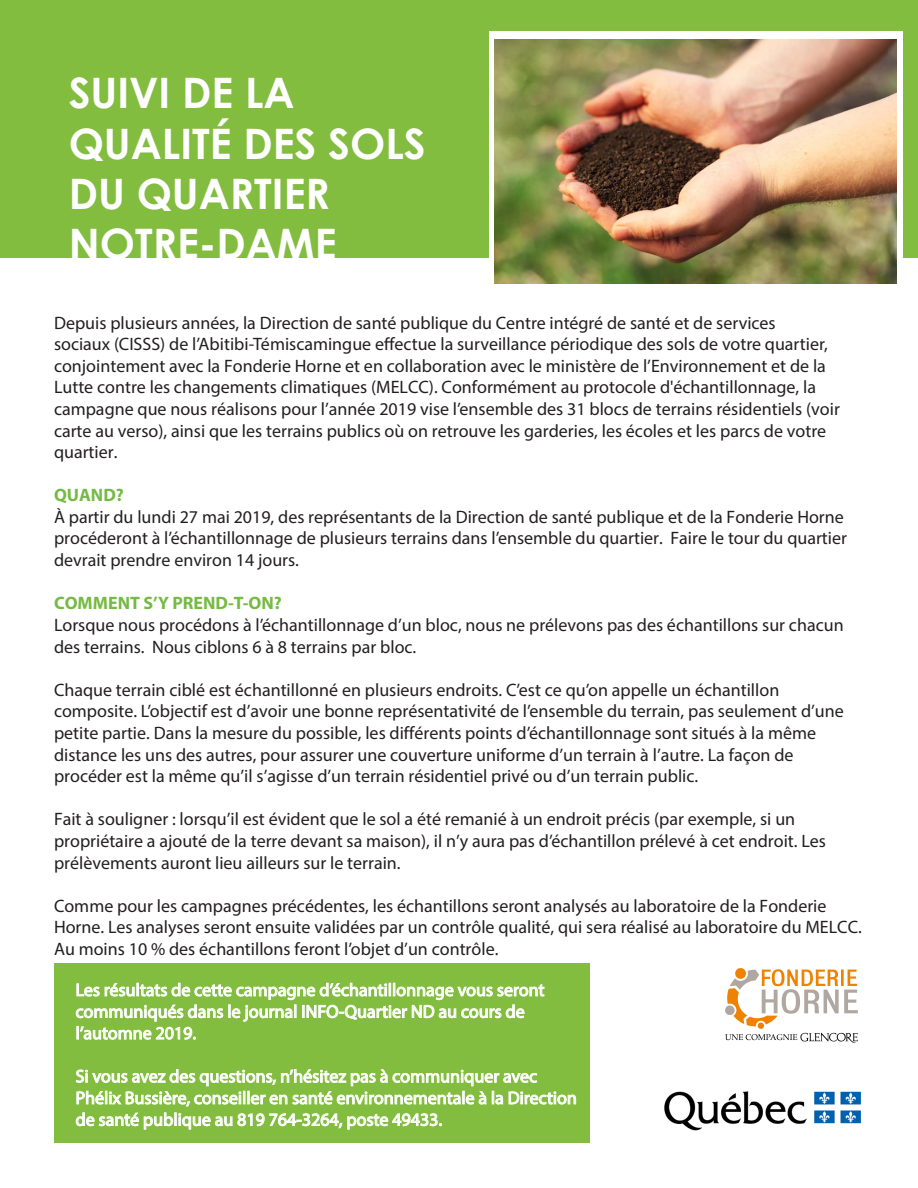
<style>
.page{position:relative;width:918px;height:1188px;background:#fff}
.page>*{position:absolute;margin:0;border:0;box-sizing:border-box;transform-origin:0 0}
.t1{font:700 42px "Century Gothic";color:#fff}
.t2{font:18px/21.6px "Myriad Pro";color:#231f20}
.t3{font:18px/21.6px "Myriad Pro";color:#fff}
.s1{font-weight:700;color:#75ba43}
</style>
<div class="page">
<div style="left:0;top:0;width:918px;height:258px;background:#82bd40"></div>
<div style="left:489px;top:32px;width:414px;height:258px;background:linear-gradient(to right,#fff,#fff)"></div>
<img style="left:495px;top:40px;width:401px;height:243px">
<img style="left:664px;top:1091px;width:197px;height:40px">
<div style="left:54px;top:964px;width:536px;height:179px;background:#82bd40"></div>
<svg style="left:76px;top:982px;width:469px;height:58px"></svg>
<svg style="left:76px;top:1069px;width:500px;height:61px"></svg>
<img style="left:725px;top:968px;width:133px;height:75px">
<p class="t1" style="left:69px;top:61px;width:227px">SUIVI DE LA</p>
<p class="t1" style="left:69px;top:111px;width:359px">QUALITÉ DES SOLS</p>
<p class="t1" style="left:69px;top:162px;width:263px">DU QUARTIER</p>
<p class="t1" style="left:69px;top:212px;width:269px">NOTRE-DAME</p>
<p class="t2" style="left:54px;top:311px;width:787px">Depuis plusieurs années, la Direction de santé publique du Centre intégré de santé et de services<br>sociaux (CISSS) de l’Abitibi-Témiscamingue effectue la surveillance périodique des sols de votre quartier, conjointement avec la Fonderie Horne et en collaboration avec le ministère de l’Environnement et de la Lutte contre les changements climatiques (MELCC). Conformément au protocole d'échantillonnage, la campagne que nous réalisons pour l’année 2019 vise l’ensemble des 31 blocs de terrains résidentiels (voir carte au verso), ainsi que les terrains publics où on retrouve les garderies, les écoles et les parcs de votre quartier.</p>
<p class="t2" style="left:54px;top:484px;width:795px"><span class="s1">QUAND?<br></span>À partir du lundi 27 mai 2019, des représentants de la Direction de santé publique et de la Fonderie Horne procéderont à l’échantillonnage de plusieurs terrains dans l’ensemble du quartier. Faire le tour du quartier devrait prendre environ 14 jours.</p>
<p class="t2" style="left:54px;top:592px;width:791px"><span class="s1">COMMENT S’Y PREND-T-ON?<br></span>Lorsque nous procédons à l’échantillonnage d’un bloc, nous ne prélevons pas des échantillons sur chacun des terrains. Nous ciblons 6 à 8 terrains par bloc.</p>
<p class="t2" style="left:54px;top:679px;width:791px">Chaque terrain ciblé est échantillonné en plusieurs endroits. C’est ce qu’on appelle un échantillon composite. L’objectif est d’avoir une bonne représentativité de l’ensemble du terrain, pas seulement d’une petite partie. Dans la mesure du possible, les différents points d’échantillonnage sont situés à la même distance les uns des autres, pour assurer une couverture uniforme d’un terrain à l’autre. La façon de procéder est la même qu’il s’agisse d’un terrain résidentiel privé ou d’un terrain public.</p>
<p class="t2" style="left:54px;top:808px;width:774px">Fait à souligner : lorsqu’il est évident que le sol a été remanié à un endroit précis (par exemple, si un propriétaire a ajouté de la terre devant sa maison), il n’y aura pas d’échantillon prélevé à cet endroit. Les prélèvements auront lieu ailleurs sur le terrain.</p>
<p class="t2" style="left:54px;top:895px;width:809px">Comme pour les campagnes précédentes, les échantillons seront analysés au laboratoire de la Fonderie<br>Horne. Les analyses seront ensuite validées par un contrôle qualité, qui sera réalisé au laboratoire du MELCC.<br>Au moins 10 % des échantillons feront l’objet d’un contrôle.</p>
<p class="t3" style="left:76px;top:979px;width:470px">Les résultats de cette campagne d’échantillonnage vous seront communiqués dans le journal INFO-Quartier ND au cours de l’automne 2019.</p>
<p class="t3" style="left:76px;top:1065px;width:503px">Si vous avez des questions, n’hésitez pas à communiquer avec<br>Phélix Bussière, conseiller en santé environnementale à la Direction de santé publique au 819 764-3264, poste 49433.</p>
</div>
